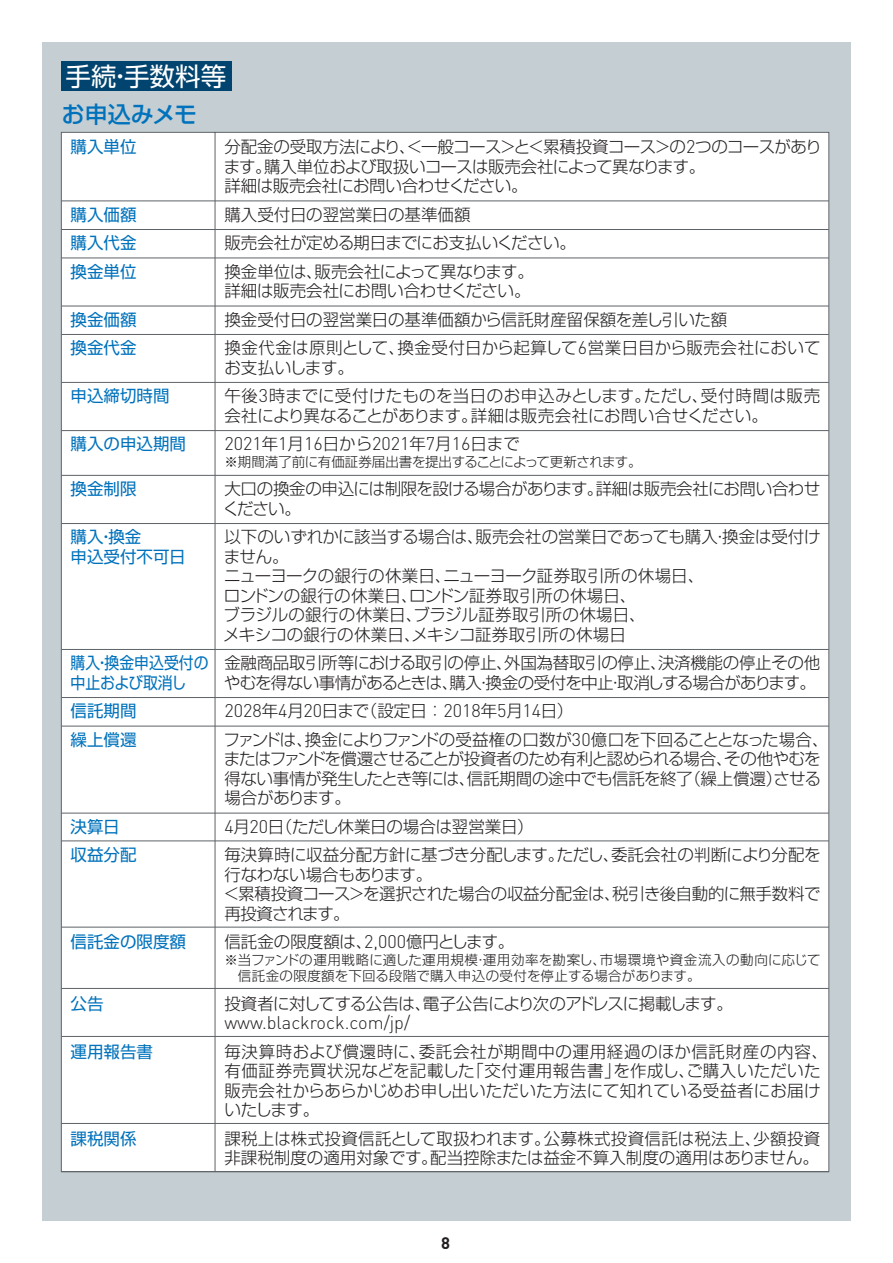
<style>
.page{position:relative;width:893px;height:1263px;background:#fff}
.page>*{position:absolute;margin:0;border:0;box-sizing:border-box;transform-origin:0 0}
.t1{font:25.5px "Shin Go Pro Regular 90 msp RKSJ H";color:#fff}
.t2{font:22.95px "Shin Go Pro Medium 90 msp RKSJ H";color:#0072bc}
.t3{font:300 18.15px "DIN";color:#231f20}
.t4{font:16.5px/19.5px "Shin Go Pro Light 90 msp RKSJ H";letter-spacing:-.015em;color:#231f20}
.t5{font:16.5px/19.5px "Shin Go Pro Light 90 msp RKSJ H";letter-spacing:-.035em;color:#231f20}
.t6{font:16.5px/19.5px "Shin Go Pro Light 90 msp RKSJ H";letter-spacing:.02em;color:#231f20}
.t7{font:16.5px/28.5px "Shin Go Pro Regular 90 msp RKSJ H";color:#0072bc}
.t8{font:16.5px/19.5px "Shin Go Pro Regular 90 msp RKSJ H";color:#0072bc;scale:.9 1}
.t9{font:700 16.5px "DIN";color:#231f20}
.t10{font:13.5px/16.5px "Shin Go Pro Light 90 msp RKSJ H";letter-spacing:.03em;color:#231f20}
.t11{font:13.5px "Shin Go Pro Light 90 msp RKSJ H";letter-spacing:-.025em;color:#231f20}
.s1{font-family:"DIN";font-weight:300;font-size:18.15px}
.s2{font-family:"Shin Go Pro Light 90 msp RKSJ H";font-weight:400;font-size:16.5px}
</style>
<div class="page">
<div style="left:42px;top:42px;width:809px;height:1179px;background:#c5ced3"></div>
<div style="left:61px;top:61px;width:170px;height:30px;background:#00446f"></div>
<div style="left:61px;top:132px;width:769px;height:1040px;background:#fff"></div>
<hr style="left:61px;top:201px;width:768px;height:1px;background:#5e6367">
<hr style="left:61px;top:229px;width:768px;height:1px;background:#5e6367">
<hr style="left:61px;top:258px;width:768px;height:1px;background:#5e6367">
<hr style="left:61px;top:306px;width:768px;height:1px;background:#5e6367">
<hr style="left:61px;top:334px;width:768px;height:1px;background:#5e6367">
<hr style="left:61px;top:382px;width:768px;height:1px;background:#5e6367">
<hr style="left:61px;top:430px;width:768px;height:1px;background:#5e6367">
<hr style="left:61px;top:475px;width:768px;height:1px;background:#5e6367">
<hr style="left:61px;top:523px;width:768px;height:1px;background:#5e6367">
<hr style="left:61px;top:649px;width:768px;height:1px;background:#5e6367">
<hr style="left:61px;top:697px;width:768px;height:1px;background:#5e6367">
<hr style="left:61px;top:726px;width:768px;height:1px;background:#5e6367">
<hr style="left:61px;top:813px;width:768px;height:1px;background:#5e6367">
<hr style="left:61px;top:840px;width:768px;height:1px;background:#5e6367">
<hr style="left:61px;top:927px;width:768px;height:1px;background:#5e6367">
<hr style="left:61px;top:988px;width:768px;height:1px;background:#5e6367">
<hr style="left:61px;top:1036px;width:768px;height:1px;background:#5e6367">
<hr style="left:61px;top:1123px;width:768px;height:1px;background:#5e6367">
<hr style="left:61px;top:1171px;width:768px;height:1px;background:#5e6367">
<h1 class="t1" style="left:66px;top:66px;width:162px">手続・手数料等</h1>
<h2 class="t2" style="left:62px;top:106px;width:137px">お申込みメモ</h2>
<p class="t7" style="left:71px;top:135px;width:67px">購入単位</p>
<p class="t4" style="left:224px;top:139px;width:600px">分配金の受取方法により、＜一般コース＞と＜累積投資コース＞の<span class="s1">2</span>つのコースがあります。購入単位および取扱いコースは販売会社によって異なります。<br>詳細は販売会社にお問い合わせください。</p>
<p class="t4" style="left:224px;top:202px;width:353px;line-height:28.5px">購入受付日の翌営業日の基準価額<br>販売会社が定める期日までにお支払いください。換金単位は、販売会社によって異なります。</p>
<p class="t4" style="left:224px;top:279px;width:598px;line-height:28.5px">詳細は販売会社にお問い合わせください。<br>換金受付日の翌営業日の基準価額から信託財産留保額を差し引いた額<br>換金代金は原則として、換金受付日から起算して<span class="s1">6</span>営業日目から販売会社において</p>
<p class="t6" style="left:224px;top:355px;width:597px;line-height:28.5px">お支払いします。<br>午後<span class="s1">3</span>時までに受付けたものを当日のお申込みとします。ただし、受付時間は販売</p>
<p class="t4" style="left:224px;top:408px;width:545px">会社により異なることがあります。詳細は販売会社にお問い合せください。</p>
<p class="t3" style="left:224px;top:433px;width:297px">2021<span class="s2">年</span>1<span class="s2">月</span>16<span class="s2">日から</span>2021<span class="s2">年</span>7<span class="s2">月</span>16<span class="s2">日まで</span></p>
<p class="t11" style="left:224px;top:456px;width:419px">※期間満了前に有価証券届出書を提出することによって更新されます。</p>
<p class="t5" style="left:223px;top:481px;width:599px">大口の換金の申込には制限を設ける場合があります。詳細は販売会社にお問い合わせください。</p>
<p class="t4" style="left:223px;top:529px;width:599px">以下のいずれかに該当する場合は、販売会社の営業日であっても購入・換金は受付けません。<br>ニューヨークの銀行の休業日、ニューヨーク証券取引所の休場日、<br>ロンドンの銀行の休業日、ロンドン証券取引所の休場日、<br>ブラジルの銀行の休業日、ブラジル証券取引所の休場日、<br>メキシコの銀行の休業日、メキシコ証券取引所の休場日</p>
<p class="t4" style="left:224px;top:655px;width:598px">金融商品取引所等における取引の停止、外国為替取引の停止、決済機能の停止その他やむを得ない事情があるときは、購入・換金の受付を中止・取消しする場合があります。</p>
<p class="t3" style="left:224px;top:700px;width:351px">2028<span class="s2">年</span>4<span class="s2">月</span>20<span class="s2">日まで（設定日：</span>2018<span class="s2">年</span>5<span class="s2">月</span>14<span class="s2">日）</span></p>
<p class="t5" style="left:224px;top:732px;width:606px">ファンドは、換金によりファンドの受益権の口数が<span class="s1">30</span>億口を下回ることとなった場合、またはファンドを償還させることが投資者のため有利と認められる場合、その他やむを得ない事情が発生したとき等には、信託期間の途中でも信託を終了（繰上償還）させる場合があります。</p>
<p class="t4" style="left:224px;top:814px;width:598px;line-height:28.5px"><span class="s1">4</span>月<span class="s1">20</span>日（ただし休業日の場合は翌営業日）<br>毎決算時に収益分配方針に基づき分配します。ただし、委託会社の判断により分配を</p>
<p class="t4" style="left:224px;top:867px;width:599px">行なわない場合もあります。<br>＜累積投資コース＞を選択された場合の収益分配金は、税引き後自動的に無手数料で再投資されます。</p>
<p class="t4" style="left:224px;top:934px;width:292px">信託金の限度額は、<span class="s1">2,000</span>億円とします。</p>
<p class="t10" style="left:238px;top:953px;width:584px;text-indent:-14px">※当ファンドの運用戦略に適した運用規模・運用効率を勘案し、市場環境や資金流入の動向に応じて信託金の限度額を下回る段階で購入申込の受付を停止する場合があります。</p>
<p class="t5" style="left:224px;top:996px;width:510px">投資者に対してする公告は、電子公告により次のアドレスに掲載します。</p>
<p class="t3" style="left:224px;top:1012px;width:187px">www.blackrock.com/jp/</p>
<p class="t6" style="left:224px;top:1044px;width:605px">毎決算時および償還時に、委託会社が期間中の運用経過のほか信託財産の内容、有価証券売買状況などを記載した「交付運用報告書」を作成し、ご購入いただいた販売会社からあらかじめお申し出いただいた方法にて知れている受益者にお届けいたします。</p>
<p class="t4" style="left:224px;top:1131px;width:597px">課税上は株式投資信託として取扱われます。公募株式投資信託は税法上、少額投資非課税制度の適用対象です。配当控除または益金不算入制度の適用はありません。</p>
<p class="t7" style="left:71px;top:202px;width:67px;text-align:justify">購入価額購入代金換金単位</p>
<p class="t7" style="left:71px;top:307px;width:67px">換金価額換金代金</p>
<p class="t7" style="left:71px;top:384px;width:101px">申込締切時間</p>
<p class="t7" style="left:71px;top:432px;width:117px">購入の申込期間</p>
<p class="t7" style="left:71px;top:477px;width:67px">換金制限</p>
<p class="t7" style="left:71px;top:529px;width:117px;line-height:19.5px">購入・換金<br>申込受付不可日</p>
<p class="t8" style="left:71px;top:655px;width:155px">購入・換金申込受付の中止および取消し</p>
<p class="t7" style="left:71px;top:699px;width:67px">信託期間繰上償還</p>
<p class="t7" style="left:71px;top:814px;width:67px">決算日収益分配</p>
<p class="t7" style="left:71px;top:930px;width:117px">信託金の限度額</p>
<p class="t7" style="left:71px;top:991px;width:34px">公告</p>
<p class="t7" style="left:71px;top:1039px;width:84px">運用報告書</p>
<p class="t7" style="left:71px;top:1126px;width:67px">課税関係</p>
<p class="t9" style="left:441px;top:1232px;width:10px">8</p>
</div>
